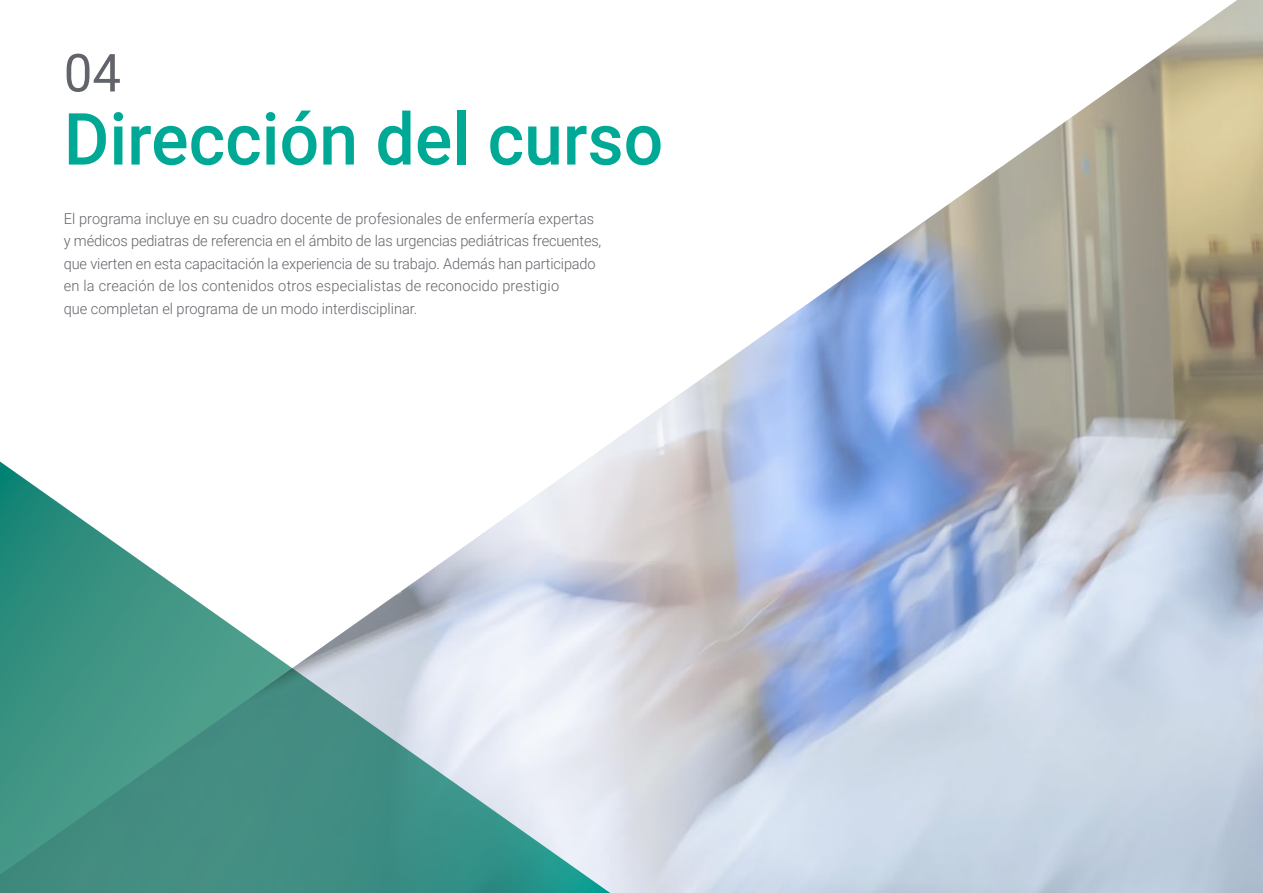
<style>
.page{position:relative;width:1263px;height:893px;background:#fff}
.page>*{position:absolute;margin:0;border:0;box-sizing:border-box;transform-origin:0 0}
.t1{font:500 72px "Roboto";color:#00a996}
.t2{font:52.5px "Roboto";color:#61646a}
.t3{font:300 15px/22.5px "Roboto";color:#61646a}
</style>
<div class="page">
<img style="left:607px;top:0;width:656px;height:893px">
<svg style="left:0;top:446px;width:640px;height:447px"></svg>
<h2 class="t2" style="left:64px;top:36px;width:59px">04</h2>
<h1 class="t1" style="left:64px;top:89px;width:601px">Dirección del curso</h1>
<p class="t3" style="left:64px;top:207px;width:539px">El programa incluye en su cuadro docente de profesionales de enfermería expertas y médicos pediatras de referencia en el ámbito de las urgencias pediátricas frecuentes, que vierten en esta capacitación la experiencia de su trabajo. Además han participado en la creación de los contenidos otros especialistas de reconocido prestigio<br>que completan el programa de un modo interdisciplinar.</p>
</div>
